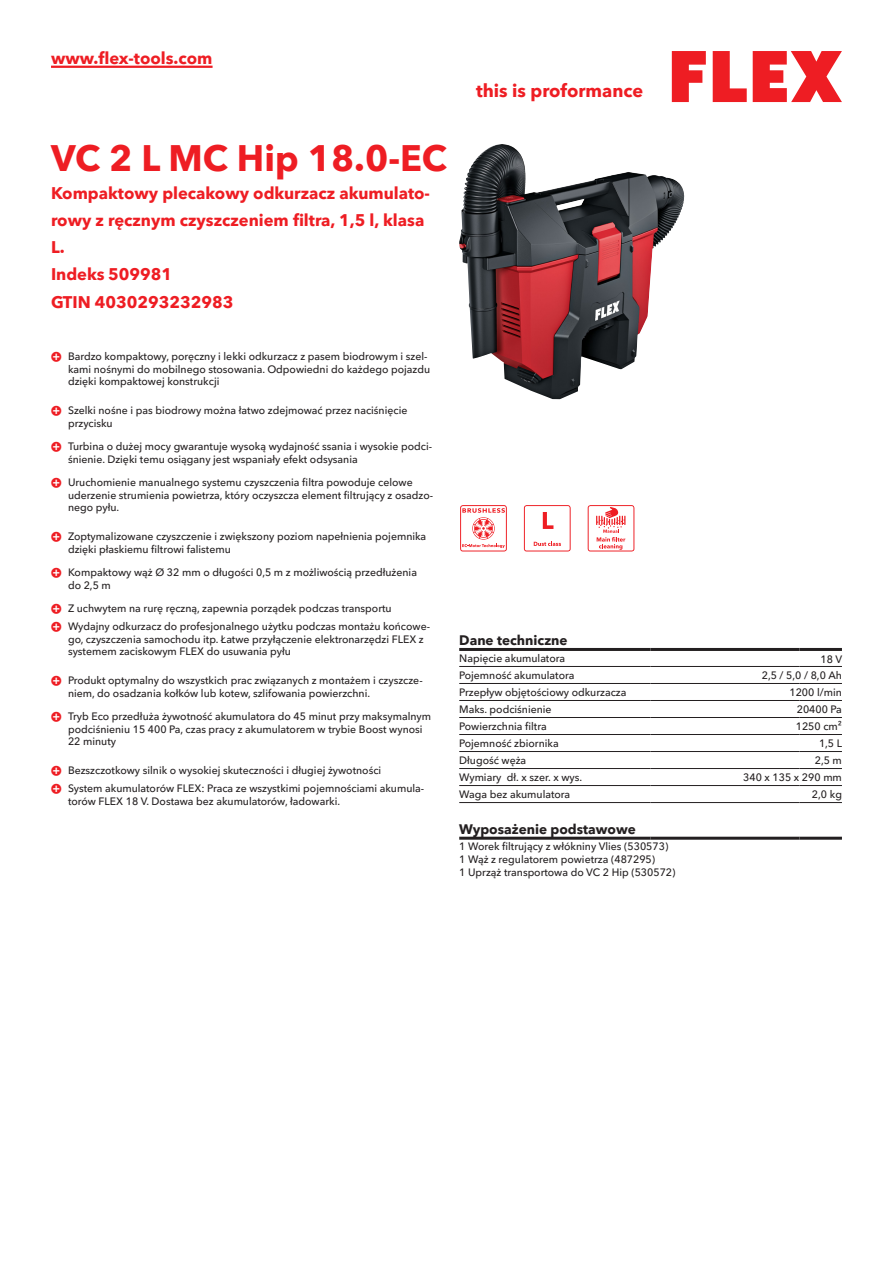
<style>
.page{position:relative;width:893px;height:1263px;background:#fff}
.page>*{position:absolute;margin:0;border:0;box-sizing:border-box;transform-origin:0 0}
.CB_AF_Product-name{font:700 36px "Avenir Next W1 G";color:#ee1d23}
.t1{font:700 18px "Avenir Next W1 G";color:#ee1d23}
.CB_AF_Product-short{font:700 16.5px/27px "Avenir Next W1 G";color:#ee1d23}
.CB_AF_Order-number{font:700 16.5px "Avenir Next W1 G";color:#ee1d23}
.CB_AF_Table-headline{font:700 13.5px "Avenir Next W1 G";color:#231f20}
.CB_AF_Table-specific{font:500 10.5px/12.6px "Avenir Next W1 G";color:#231f20}
</style>
<div class="page">
<svg style="left:672px;top:51px;width:34px;height:51px"></svg>
<svg style="left:713px;top:51px;width:34px;height:51px"></svg>
<svg style="left:753px;top:51px;width:89px;height:51px"></svg>
<hr style="left:51px;top:66px;width:162px;height:2px;background:#ee1d23">
<img style="left:459px;top:144px;width:206px;height:255px">
<hr style="left:459px;top:666px;width:192px;height:1px;background:#231f20">
<hr style="left:651px;top:666px;width:148px;height:1px;background:#231f20">
<hr style="left:799px;top:666px;width:43px;height:1px;background:#231f20">
<hr style="left:459px;top:683px;width:192px;height:1px;background:#231f20">
<hr style="left:651px;top:683px;width:148px;height:1px;background:#231f20">
<hr style="left:799px;top:683px;width:43px;height:1px;background:#231f20">
<hr style="left:459px;top:700px;width:192px;height:1px;background:#231f20">
<hr style="left:651px;top:700px;width:148px;height:1px;background:#231f20">
<hr style="left:799px;top:700px;width:43px;height:1px;background:#231f20">
<hr style="left:459px;top:717px;width:192px;height:1px;background:#231f20">
<hr style="left:651px;top:717px;width:148px;height:1px;background:#231f20">
<hr style="left:799px;top:717px;width:43px;height:1px;background:#231f20">
<hr style="left:459px;top:734px;width:192px;height:1px;background:#231f20">
<hr style="left:651px;top:734px;width:148px;height:1px;background:#231f20">
<hr style="left:799px;top:734px;width:43px;height:1px;background:#231f20">
<hr style="left:459px;top:751px;width:192px;height:1px;background:#231f20">
<hr style="left:651px;top:751px;width:148px;height:1px;background:#231f20">
<hr style="left:799px;top:751px;width:43px;height:1px;background:#231f20">
<hr style="left:459px;top:768px;width:192px;height:1px;background:#231f20">
<hr style="left:651px;top:768px;width:148px;height:1px;background:#231f20">
<hr style="left:799px;top:768px;width:43px;height:1px;background:#231f20">
<hr style="left:459px;top:785px;width:192px;height:1px;background:#231f20">
<hr style="left:651px;top:785px;width:148px;height:1px;background:#231f20">
<hr style="left:799px;top:785px;width:43px;height:1px;background:#231f20">
<hr style="left:459px;top:802px;width:192px;height:1px;background:#231f20">
<hr style="left:651px;top:802px;width:148px;height:1px;background:#231f20">
<hr style="left:799px;top:802px;width:43px;height:1px;background:#231f20">
<hr style="left:459px;top:648px;width:192px;height:3px;background:#231f20">
<hr style="left:651px;top:648px;width:148px;height:3px;background:#231f20">
<hr style="left:799px;top:648px;width:43px;height:3px;background:#231f20">
<hr style="left:459px;top:837px;width:192px;height:3px;background:#231f20">
<hr style="left:651px;top:837px;width:148px;height:3px;background:#231f20">
<hr style="left:799px;top:837px;width:43px;height:3px;background:#231f20">
<svg style="left:460px;top:505px;width:47px;height:46px"></svg>
<svg style="left:524px;top:505px;width:47px;height:46px"></svg>
<svg style="left:588px;top:505px;width:46px;height:46px"></svg>
<h3 class="CB_AF_Product-short" style="left:51px;top:43px;width:163px">www.flex-tools.com</h3>
<p class="CB_AF_Product-name" style="left:51px;top:130px;width:397px">VC 2 L MC Hip 18.0-EC</p>
<p class="CB_AF_Product-short" style="left:51px;top:178px;width:380px">Kompaktowy plecakowy odkurzacz akumulato&shy;rowy z ręcznym czyszczeniem filtra, 1,5 l, klasa<br>L.</p>
<p class="CB_AF_Order-number" style="left:51px;top:261px;width:123px">Indeks 509981</p>
<p class="CB_AF_Order-number" style="left:51px;top:289px;width:184px">GTIN 4030293232983</p>
<h2 class="t1" style="left:476px;top:77px;width:169px">this is proformance</h2>
<p class="CB_AF_Table-specific" style="left:68px;top:349px;width:364px">Bardzo kompaktowy, poręczny i lekki odkurzacz z pasem biodrowym i szel&shy;kami nośnymi do mobilnego stosowania. Odpowiedni do każdego pojazdu dzięki kompaktowej konstrukcji</p>
<p class="CB_AF_Table-specific" style="left:68px;top:403px;width:341px">Szelki nośne i pas biodrowy można łatwo zdejmować przez naciśnięcie przycisku</p>
<p class="CB_AF_Table-specific" style="left:68px;top:439px;width:366px">Turbina o dużej mocy gwarantuje wysoką wydajność ssania i wysokie podci&shy;śnienie. Dzięki temu osiągany jest wspaniały efekt odsysania</p>
<p class="CB_AF_Table-specific" style="left:68px;top:475px;width:367px">Uruchomienie manualnego systemu czyszczenia filtra powoduje celowe uderzenie strumienia powietrza, który oczyszcza element filtrujący z osadzo&shy;nego pyłu.</p>
<p class="CB_AF_Table-specific" style="left:68px;top:529px;width:360px">Zoptymalizowane czyszczenie i zwiększony poziom napełnienia pojemnika dzięki płaskiemu filtrowi falistemu</p>
<p class="CB_AF_Table-specific" style="left:68px;top:565px;width:350px">Kompaktowy wąż Ø 32 mm o długości 0,5 m z możliwością przedłużenia do 2,5 m</p>
<p class="CB_AF_Table-specific" style="left:68px;top:601px;width:325px">Z uchwytem na rurę ręczną, zapewnia porządek podczas transportu</p>
<p class="CB_AF_Table-specific" style="left:68px;top:619px;width:363px">Wydajny odkurzacz do profesjonalnego użytku podczas montażu końcowe&shy;go, czyszczenia samochodu itp. Łatwe przyłączenie elektronarzędzi FLEX z systemem zaciskowym FLEX do usuwania pyłu</p>
<p class="CB_AF_Table-specific" style="left:68px;top:673px;width:356px">Produkt optymalny do wszystkich prac związanych z montażem i czyszcze&shy;niem, do osadzania kołków lub kotew, szlifowania powierzchni.</p>
<p class="CB_AF_Table-specific" style="left:68px;top:709px;width:365px">Tryb Eco przedłuża żywotność akumulatora do 45 minut przy maksymalnym podciśnieniu 15 400 Pa, czas pracy z akumulatorem w trybie Boost wynosi<br>22 minuty</p>
<p class="CB_AF_Table-specific" style="left:68px;top:763px;width:315px">Bezszczotkowy silnik o wysokiej skuteczności i długiej żywotności</p>
<p class="CB_AF_Table-specific" style="left:68px;top:781px;width:358px">System akumulatorów FLEX: Praca ze wszystkimi pojemnościami akumula&shy;torów FLEX 18 V. Dostawa bez akumulatorów, ładowarki.</p>
<p class="CB_AF_Table-headline" style="left:459px;top:630px;width:110px">Dane techniczne</p>
<p class="CB_AF_Table-specific" style="left:459px;top:651px;width:107px">Napięcie akumulatora</p>
<p class="CB_AF_Table-specific" style="left:820px;top:652px;width:23px">18 V</p>
<p class="CB_AF_Table-specific" style="left:459px;top:668px;width:117px">Pojemność akumulatora</p>
<p class="CB_AF_Table-specific" style="left:762px;top:668px;width:82px">2,5 / 5,0 / 8,0 Ah</p>
<p class="CB_AF_Table-specific" style="left:459px;top:685px;width:169px">Przepływ objętościowy odkurzacza</p>
<p class="CB_AF_Table-specific" style="left:789px;top:685px;width:54px">1200 l/min</p>
<p class="CB_AF_Table-specific" style="left:459px;top:702px;width:94px">Maks. podciśnienie</p>
<p class="CB_AF_Table-specific" style="left:797px;top:702px;width:47px">20400 Pa</p>
<p class="CB_AF_Table-specific" style="left:459px;top:719px;width:89px">Powierzchnia filtra</p>
<p class="CB_AF_Table-specific" style="left:796px;top:719px;width:48px">1250 cm²</p>
<p class="CB_AF_Table-specific" style="left:459px;top:736px;width:101px">Pojemność zbiornika</p>
<p class="CB_AF_Table-specific" style="left:819px;top:736px;width:25px">1,5 L</p>
<p class="CB_AF_Table-specific" style="left:459px;top:753px;width:69px">Długość węża</p>
<p class="CB_AF_Table-specific" style="left:815px;top:753px;width:29px">2,5 m</p>
<p class="CB_AF_Table-specific" style="left:459px;top:770px;width:124px">Wymiary dł. x szer. x wys.</p>
<p class="CB_AF_Table-specific" style="left:743px;top:770px;width:100px">340 x 135 x 290 mm</p>
<p class="CB_AF_Table-specific" style="left:459px;top:787px;width:112px">Waga bez akumulatora</p>
<p class="CB_AF_Table-specific" style="left:812px;top:787px;width:32px">2,0 kg</p>
<p class="CB_AF_Table-headline" style="left:459px;top:818px;width:178px">Wyposażenie podstawowe</p>
<p class="CB_AF_Table-specific" style="left:459px;top:839px;width:218px">1 Worek filtrujący z włókniny Vlies (530573)<br>1 Wąż z regulatorem powietrza (487295)<br>1 Uprząż transportowa do VC 2 Hip (530572)</p>
</div>
